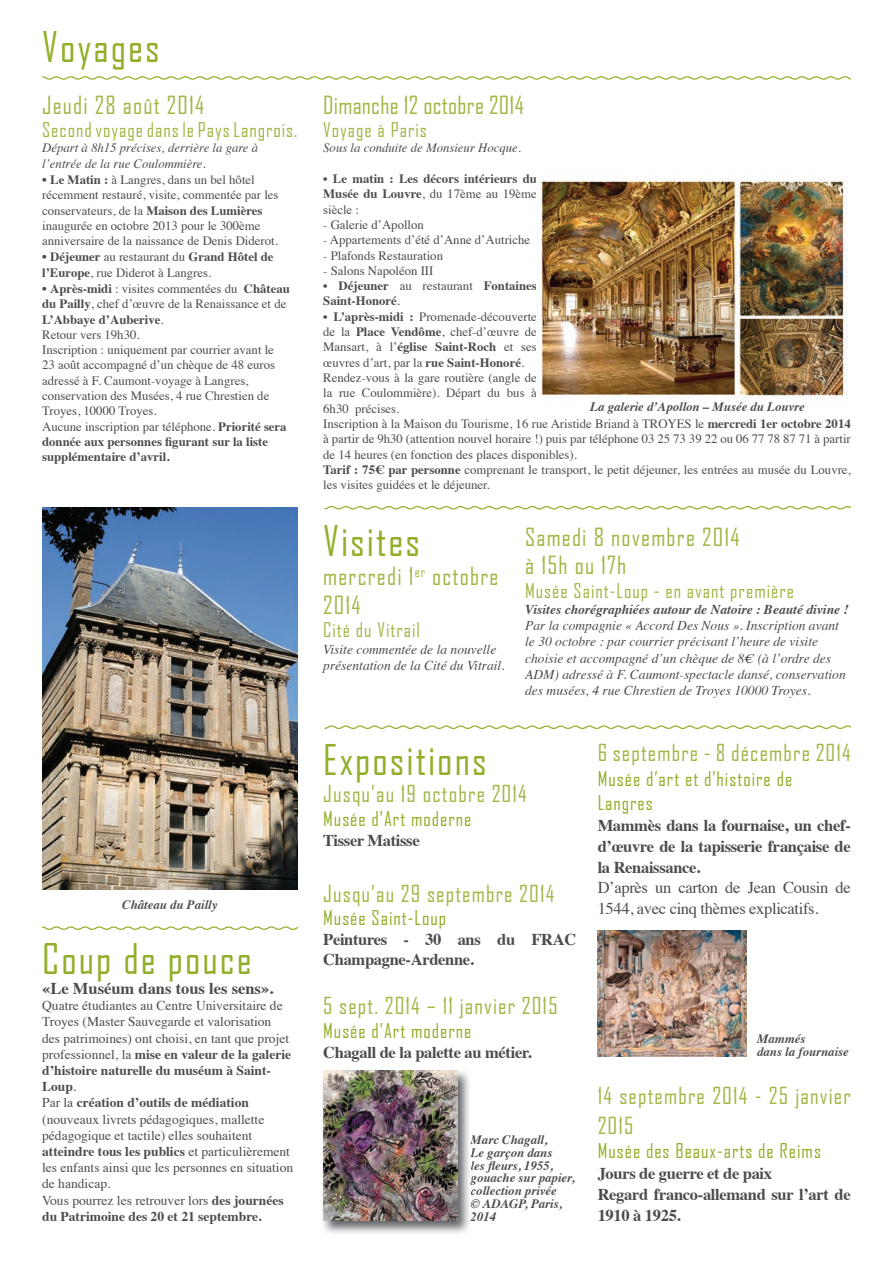
<style>
.page{position:relative;width:893px;height:1263px;background:#fff}
.page>*{position:absolute;margin:0;border:0;box-sizing:border-box;transform-origin:0 0}
.t1{font:40.5px "Agency FB";letter-spacing:.05em;color:#92af2a}
.t2{font:24px/28.8px "Agency FB";letter-spacing:.05em;color:#a0b846}
.t3{font:24px "Agency FB";letter-spacing:.01em;color:#a0b846}
.t4{font:22.5px/29.7px "Agency FB";letter-spacing:.05em;color:#a0b846}
.t5{font:19.5px/24.3px "Agency FB";letter-spacing:.05em;color:#92af2a}
.t6{font:19.5px "Agency FB";letter-spacing:.05em;color:#a0b846}
.t7{font:700 16.5px/20.7px "Times";letter-spacing:-.02em;color:#4b4c4d}
.t8{font:16.5px/20.7px "Times";letter-spacing:-.02em;color:#4b4c4d}
.t9{font:700 16.5px "Times";color:#4b4c4d}
.t10{font:13.5px/16.2px "Times";color:#4b4c4d}
.t11{font:italic 13.5px/16.2px "Times";color:#4b4c4d}
.t12{font:italic 700 13.5px "Times";color:#4b4c4d}
.t13{font:12.75px/15.3px "Times";color:#4b4c4d}
.t14{font:italic 700 12.75px/12.8px "Times";color:#4b4c4d}
.t15{font:700 12.75px/15.3px "Times";color:#4b4c4d;text-align:justify}
.t16{font:italic 12.75px/15.3px "Times";color:#4b4c4d}
.s1{font-weight:700;font-size:13.5px}
.s2{font-weight:700}
.s3{font-weight:400}
</style>
<div class="page">
<svg style="left:42px;top:76px;width:808px;height:4px"></svg>
<svg style="left:42px;top:926px;width:255px;height:3px"></svg>
<svg style="left:324px;top:506px;width:526px;height:3px"></svg>
<svg style="left:324px;top:725px;width:526px;height:3px"></svg>
<img style="left:42px;top:507px;width:255px;height:382px">
<img style="left:541px;top:174px;width:307px;height:225px">
<img style="left:323px;top:1070px;width:148px;height:163px">
<svg style="left:470px;top:1134px;width:1px;height:86px"></svg>
<img style="left:323px;top:1070px;width:134px;height:150px">
<img style="left:597px;top:930px;width:149px;height:125px">
<h1 class="t1" style="left:42px;top:22px;width:119px">Voyages</h1>
<h2 class="t2" style="left:42px;top:90px;width:164px">Jeudi 28 août 2014</h2>
<h3 class="t6" style="left:42px;top:118px;width:257px">Second voyage dans le Pays Langrois.</h3>
<p class="t16" style="left:42px;top:140px;width:217px">Départ à 8h15 précises, derrière la gare à l’entrée de la rue Coulommière.</p>
<p class="t13" style="left:42px;top:171px;width:238px"><span class="s1">•</span> <span class="s2">Le Matin :</span> à Langres, dans un bel hôtel récemment restauré, visite, commentée par les conservateurs, de la <span class="s2">Maison des Lumières </span>inaugurée en octobre 2013 pour le 300ème anniversaire de la naissance de Denis Diderot.</p>
<p class="t13" style="left:42px;top:248px;width:233px"><span class="s1">•</span> <span class="s2">Déjeuner</span> au restaurant du <span class="s2">Grand Hôtel de l’Europe</span>, rue Diderot à Langres.</p>
<p class="t13" style="left:42px;top:280px;width:249px"><span class="s1">•</span> <span class="s2">Après-midi</span> : visites commentées du <span class="s2">Château du Pailly</span>, chef d’œuvre de la Renaissance et de <span class="s2">L’Abbaye d’Auberive</span>.<br>Retour vers 19h30.<br>Inscription : uniquement par courrier avant le 23 août accompagné d’un chèque de 48 euros adressé à F. Caumont-voyage à Langres, conservation des Musées, 4 rue Chrestien de Troyes, 10000 Troyes.<br>Aucune inscription par téléphone. <span class="s2">Priorité sera donnée aux personnes figurant sur la liste supplémentaire d’avril.</span></p>
<p class="t14" style="left:122px;top:896px;width:97px">Château du Pailly</p>
<h1 class="t1" style="left:42px;top:933px;width:211px">Coup de pouce</h1>
<p class="t9" style="left:42px;top:972px;width:233px">«Le Muséum dans tous les sens».</p>
<p class="t10" style="left:42px;top:996px;width:252px">Quatre étudiantes au Centre Universitaire de Troyes (Master Sauvegarde et valorisation<br>des patrimoines) ont choisi, en tant que projet professionnel, la <span class="s2">mise en valeur de la galerie d’histoire naturelle du muséum à Saint-Loup</span>.<br>Par la <span class="s2">création d’outils de médiation </span>(nouveaux livrets pédagogiques, mallette pédagogique et tactile) elles souhaitent <span class="s2">atteindre tous les publics</span> et particulièrement les enfants ainsi que les personnes en situation de handicap.<br>Vous pourrez les retrouver lors <span class="s2">des journées du Patrimoine des 20 et 21 septembre.</span></p>
<h2 class="t3" style="left:323px;top:90px;width:202px">Dimanche 12 octobre 2014</h2>
<h3 class="t6" style="left:323px;top:118px;width:105px">Voyage à Paris</h3>
<p class="t16" style="left:323px;top:140px;width:199px">Sous la conduite de Monsieur Hocque.</p>
<p class="t15" style="left:323px;top:170px;width:215px">• Le matin : Les décors intérieurs du Musée du Louvre<span class="s3">, du 17ème au 19ème siècle :</span></p>
<p class="t13" style="left:323px;top:216px;width:102px">- Galerie d’Apollon</p>
<p class="t13" style="left:323px;top:231px;width:208px">- Appartements d’été d’Anne d’Autriche</p>
<p class="t13" style="left:323px;top:246px;width:121px">- Plafonds Restauration</p>
<p class="t13" style="left:323px;top:262px;width:112px">- Salons Napoléon III</p>
<p class="t15" style="left:323px;top:277px;width:215px">• Déjeuner <span class="s3">au restaurant</span> Fontaines<br>Saint-Honoré<span class="s3">.</span></p>
<p class="t13" style="left:323px;top:308px;width:529px"><span class="s2">• L’après-midi :</span> Promenade-découverte<br>de la <span class="s2">Place Vendôme</span>, chef-d’œuvre de<br>Mansart, à l’<span class="s2">église Saint-Roch</span> et ses<br>œuvres d’art, par la <span class="s2">rue Saint-Honoré</span>.<br>Rendez-vous à la gare routière (angle de<br>la rue Coulommière). Départ du bus à<br>6h30 précises.<br>Inscription à la Maison du Tourisme, 16 rue Aristide Briand à TROYES le <span class="s2">mercredi 1er octobre 2014 </span>à partir de 9h30 (attention nouvel horaire !) puis par téléphone 03 25 73 39 22 ou 06 77 78 87 71 à partir de 14 heures (en fonction des places disponibles).<br><span class="s2">Tarif : 75€ par personne</span> comprenant le transport, le petit déjeuner, les entrées au musée du Louvre, les visites guidées et le déjeuner.</p>
<p class="t14" style="left:590px;top:399px;width:216px">La galerie d’Apollon – Musée du Louvre</p>
<h1 class="t1" style="left:323px;top:516px;width:98px">Visites</h1>
<h2 class="t2" style="left:323px;top:561px;width:177px">mercredi 1<sup>er</sup> octobre<br>2014</h2>
<h3 class="t6" style="left:323px;top:618px;width:98px">Cité du Vitrail</h3>
<p class="t11" style="left:323px;top:640px;width:183px">Visite commentée de la nouvelle présentation de la Cité du Vitrail.</p>
<h2 class="t2" style="left:525px;top:521px;width:216px">Samedi 8 novembre 2014 à 15h ou 17h</h2>
<h3 class="t6" style="left:525px;top:578px;width:270px">Musée Saint-Loup - en avant première</h3>
<p class="t12" style="left:525px;top:596px;width:325px">Visites chorégraphiées autour de Natoire : Beauté divine !</p>
<p class="t11" style="left:525px;top:616px;width:322px">Par la compagnie « Accord Des Nous ». Inscription avant le 30 octobre : par courrier précisant l’heure de visite choisie et accompagné d’un chèque de 8€ (à l’ordre des ADM) adressé à F. Caumont-spectacle dansé, conservation des musées, 4 rue Chrestien de Troyes 10000 Troyes.</p>
<h1 class="t1" style="left:323px;top:735px;width:165px">Expositions</h1>
<h3 class="t4" style="left:323px;top:778px;width:205px">Jusqu’au 19 octobre 2014</h3>
<h3 class="t5" style="left:323px;top:805px;width:150px">Musée d’Art moderne</h3>
<p class="t7" style="left:323px;top:827px;width:98px">Tisser Matisse</p>
<h3 class="t4" style="left:323px;top:878px;width:232px">Jusqu’au 29 septembre 2014</h3>
<h3 class="t5" style="left:323px;top:905px;width:124px">Musée Saint-Loup</h3>
<p class="t7" style="left:323px;top:927px;width:254px;line-height:20px">Peintures - 30 ans du FRAC<br>Champagne-Ardenne.</p>
<h3 class="t4" style="left:323px;top:990px;width:236px">5 sept. 2014 – 11 janvier 2015</h3>
<h3 class="t5" style="left:323px;top:1017px;width:150px">Musée d’Art moderne</h3>
<p class="t7" style="left:323px;top:1039px;width:210px">Chagall de la palette au métier.</p>
<p class="t14" style="left:470px;top:1131px;width:106px">Marc Chagall,<br>Le garçon dans<br>les fleurs, 1955, gouache sur papier, collection privée<br>© ADAGP, Paris,<br>2014</p>
<h3 class="t4" style="left:597px;top:737px;width:254px">6 septembre - 8 décembre 2014</h3>
<h3 class="t5" style="left:597px;top:765px;width:196px">Musée d’art et d’histoire de<br>Langres</h3>
<p class="t7" style="left:597px;top:813px;width:254px;text-align:justify">Mammès dans la fournaise, un chef&shy;d’œuvre de la tapisserie française de la Renaissance.</p>
<p class="t8" style="left:597px;top:875px;width:254px">D’après un carton de Jean Cousin de<br>1544, avec cinq thèmes explicatifs.</p>
<p class="t14" style="left:756px;top:1031px;width:93px">Mammés<br>dans la fournaise</p>
<h3 class="t4" style="left:597px;top:1080px;width:254px">14 septembre 2014 - 25 janvier<br>2015</h3>
<h3 class="t5" style="left:597px;top:1138px;width:225px">Musée des Beaux-arts de Reims</h3>
<p class="t7" style="left:597px;top:1161px;width:254px">Jours de guerre et de paix<br>Regard franco-allemand sur l’art de<br>1910 à 1925.</p>
</div>
